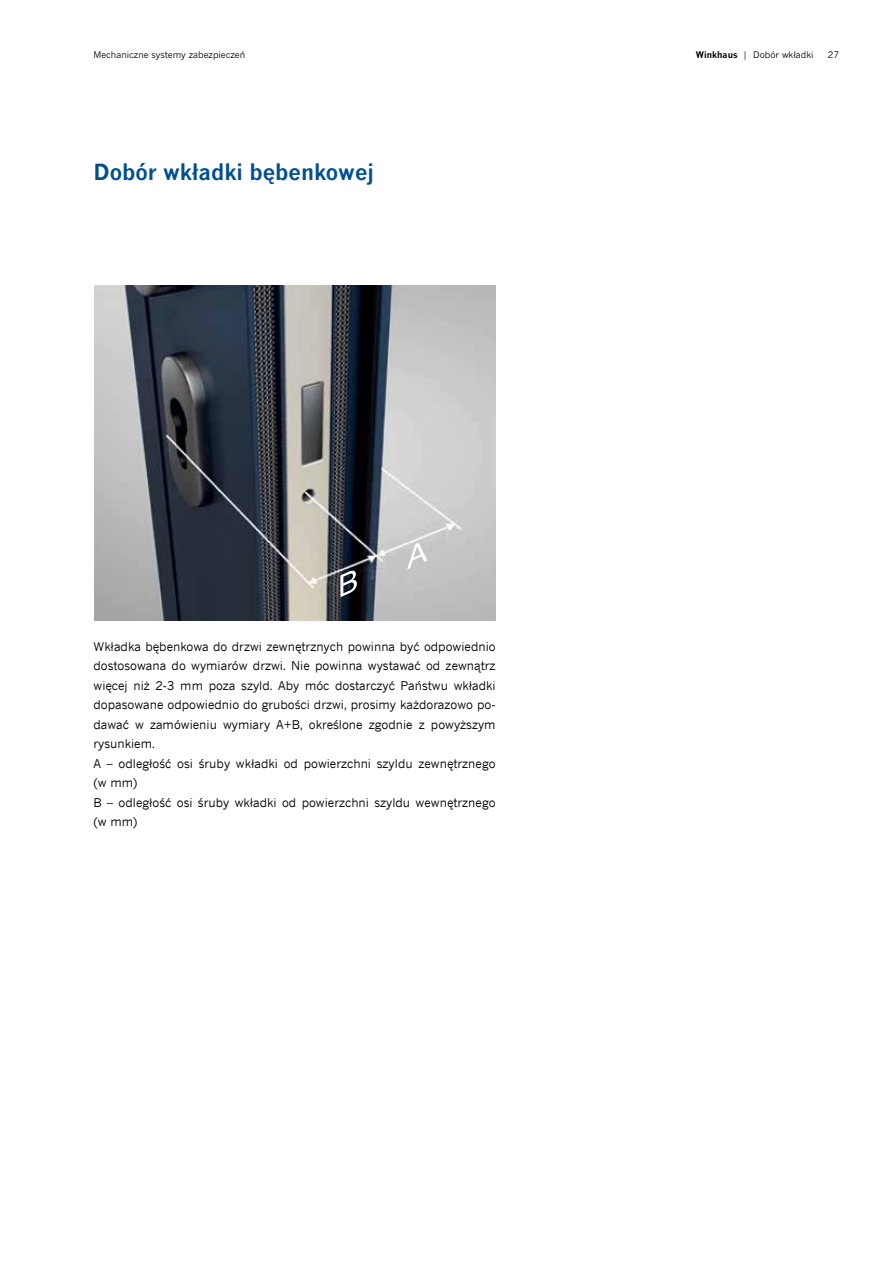
<style>
.page{position:relative;width:893px;height:1263px;background:#fff}
.page>*{position:absolute;margin:0;border:0;box-sizing:border-box;transform-origin:0 0}
.t1{font:700 21.75px "News Gothic CE";color:#004e91}
.t2{font:12px/19.5px "News Gothic CE";color:#000}
.t3{font:9px "News Gothic MT Pro";color:#000}
.s1{font-weight:700}
</style>
<div class="page">
<img style="left:94px;top:286px;width:402px;height:334px">
<svg style="left:407px;top:543px;width:20px;height:26px"></svg>
<svg style="left:340px;top:571px;width:17px;height:26px"></svg>
<p class="t3" style="left:94px;top:49px;width:153px">Mechaniczne systemy zabezpieczeń</p>
<p class="t3" style="left:696px;top:49px;width:119px"><span class="s1">Winkhaus</span> | Dobór wkładki</p>
<p class="t3" style="left:828px;top:49px;width:13px">27</p>
<h1 class="t1" style="left:94px;top:158px;width:282px">Dobór wkładki bębenkowej</h1>
<p class="t2" style="left:94px;top:636px;width:404px">Wkładka bębenkowa do drzwi zewnętrznych powinna być odpowiednio dostosowana do wymiarów drzwi. Nie powinna wystawać od zewnątrz więcej niż 2-3 mm poza szyld. Aby móc dostarczyć Państwu wkładki dopasowane odpowiednio do grubości drzwi, prosimy każdorazowo po&shy;dawać w zamówieniu wymiary A+B, określone zgodnie z powyższym rysunkiem.<br>A – odległość osi śruby wkładki od powierzchni szyldu zewnętrznego (w mm)<br>B – odległość osi śruby wkładki od powierzchni szyldu wewnętrznego (w mm)</p>
</div>
